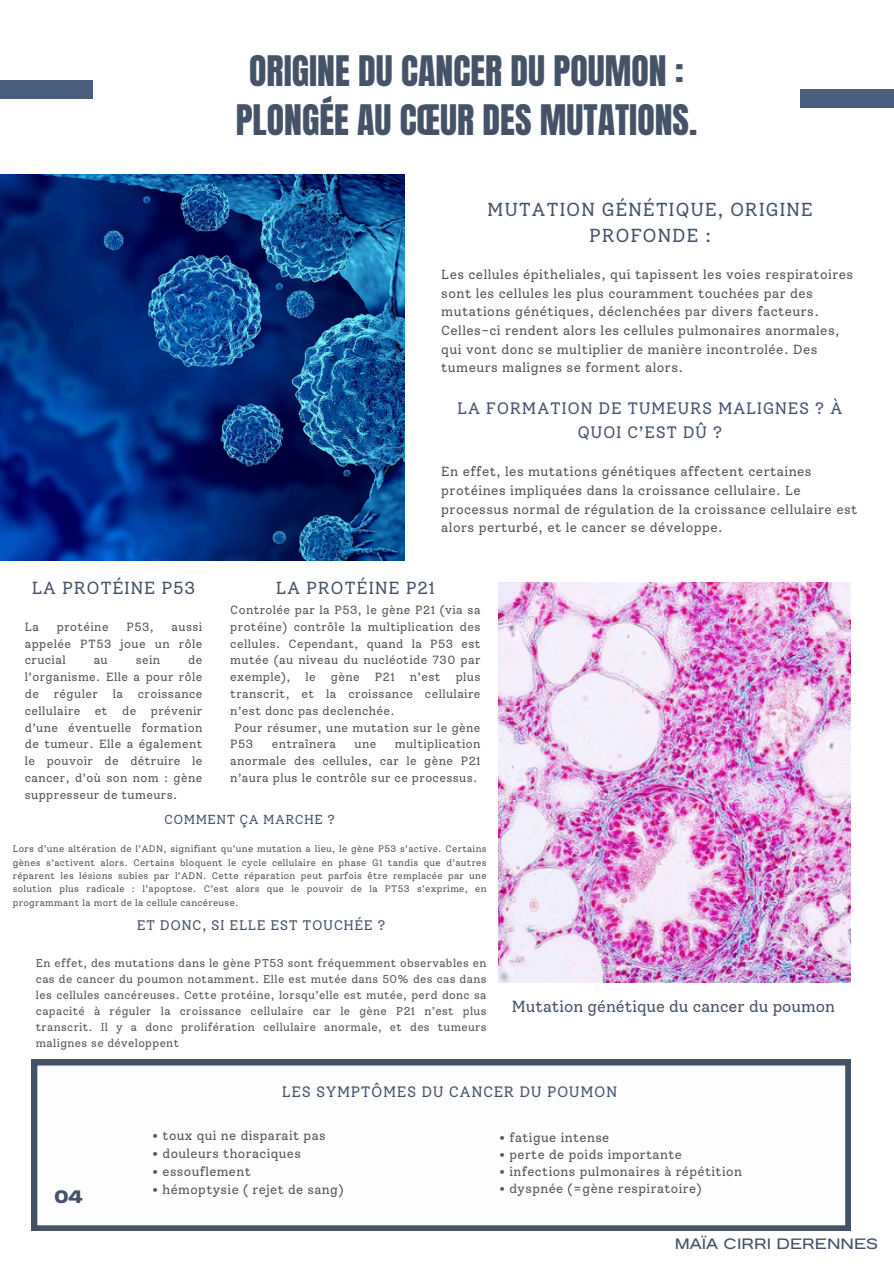
<style>
.page{position:relative;width:894px;height:1264px;background:#fff}
.page>*{position:absolute;margin:0;border:0;box-sizing:border-box;transform-origin:0 0}
.t1{font:35.7px/49.5px "Anton";color:#455369;text-align:center}
.t2{font:18.75px/25.8px "Solway";letter-spacing:.035em;color:#455369;text-align:center}
.t3{font:700 expanded 18px "Prachason Neue";color:#455369}
.t4{font:17.4px "Solway";letter-spacing:.035em;color:#455369}
.t5{font:16.5px/24px "Solway";letter-spacing:.035em;color:#455369;text-align:center}
.t6{font:15.9px "Solway";color:#455369}
.t7{font:15px "Solway";letter-spacing:.035em;color:#455369}
.t8{font:expanded 15px "Prachason Neue";color:#455369}
.t9{font:13.8px "Solway";letter-spacing:.03em;color:#455369}
.t10{font:13.2px/18.6px "Solway";letter-spacing:.035em;color:#545454}
.t11{font:13.05px "Solway";letter-spacing:.035em;color:#455369}
.t12{font:12.75px "Solway";letter-spacing:.035em;color:#545454}
.t13{font:11.85px/16.8px "Solway";letter-spacing:.035em;color:#545454;text-align:justify}
.t14{font:11.25px/16px "Solway";letter-spacing:.035em;color:#545454;text-align:justify}
.t15{font:9.45px/13.4px "Solway";letter-spacing:.035em;color:#545454;text-align:justify}
</style>
<div class="page">
<img style="left:0;top:174px;width:404px;height:387px">
<img style="left:498px;top:583px;width:352px;height:399px">
<svg style="left:32px;top:1059px;width:818px;height:171px"></svg>
<div style="left:800px;top:89px;width:93px;height:19px;background:#4a5f7d"></div>
<div style="left:0;top:80px;width:92px;height:18px;background:#4a5f7d"></div>
<p class="t1" style="left:235px;top:46px;width:463px">ORIGINE DU CANCER DU POUMON :<br>PLONGÉE AU CŒUR DES MUTATIONS.</p>
<h3 class="t2" style="left:487px;top:196px;width:327px">MUTATION GÉNÉTIQUE, ORIGINE<br>PROFONDE :</h3>
<h6 class="t4" style="left:32px;top:577px;width:165px">LA PROTÉINE P53</h6>
<h2 class="t13" style="left:25px;top:618px;width:16px">La</h2>
<h2 class="t13" style="left:57px;top:618px;width:53px">protéine</h2>
<h2 class="t13" style="left:126px;top:618px;width:29px">P53,</h2>
<h2 class="t13" style="left:25px;top:618px;width:179px;text-indent:147px">aussi appelée PT53 joue un rôle crucial</h2>
<h2 class="t13" style="left:25px;top:652px;width:179px;text-indent:163px">de l’organisme. Elle a pour rôle de</h2>
<h2 class="t13" style="left:94px;top:652px;width:16px">au</h2>
<h2 class="t13" style="left:136px;top:652px;width:26px">sein</h2>
<h2 class="t13" style="left:54px;top:685px;width:45px">réguler</h2>
<h2 class="t13" style="left:113px;top:685px;width:12px">la</h2>
<h2 class="t13" style="left:25px;top:685px;width:179px;text-indent:113px">croissance cellulaire et de prévenir d’une éventuelle formation de tumeur. Elle a également le pouvoir de détruire le cancer, d’où son nom : gène suppresseur de tumeurs.</h2>
<p class="t10" style="left:441px;top:265px;width:413px">Les cellules épitheliales, qui tapissent les voies respiratoires sont les cellules les plus couramment touchées par des mutations génétiques, déclenchées par divers facteurs.<br>Celles-ci rendent alors les cellules pulmonaires anormales, qui vont donc se multiplier de manière incontrolée. Des tumeurs malignes se forment alors.</p>
<h2 class="t5" style="left:457px;top:396px;width:386px">LA FORMATION DE TUMEURS MALIGNES ? À<br>QUOI C’EST DÛ ?</h2>
<p class="t10" style="left:441px;top:462px;width:417px">En effet, les mutations génétiques affectent certaines protéines impliquées dans la croissance cellulaire. Le processus normal de régulation de la croissance cellulaire est alors perturbé, et le cancer se développe.</p>
<p class="t4" style="left:276px;top:577px;width:160px">LA PROTÉINE P21</p>
<h6 class="t13" style="left:230px;top:601px;width:251px">Controlée par la P53, le gène P21 (via sa protéine) contrôle la multiplication des cellules. Cependant, quand la P53 est mutée (au niveau du nucléotide 730 par exemple),</h6>
<h6 class="t13" style="left:305px;top:668px;width:12px">le</h6>
<h6 class="t13" style="left:331px;top:668px;width:30px">gène</h6>
<h6 class="t13" style="left:375px;top:668px;width:21px">P21</h6>
<h6 class="t13" style="left:410px;top:668px;width:32px">n’est</h6>
<h6 class="t13" style="left:230px;top:668px;width:251px;text-indent:225px">plus transcrit, et la croissance cellulaire n’est donc pas declenchée.</h6>
<h3 class="t13" style="left:230px;top:719px;width:252px;text-indent:4px">Pour résumer, une mutation sur le gène<br>P53</h3>
<h3 class="t13" style="left:272px;top:736px;width:66px">entraînera</h3>
<h3 class="t13" style="left:354px;top:736px;width:23px">une</h3>
<h3 class="t13" style="left:230px;top:736px;width:251px;text-indent:164px">multiplication anormale des cellules, car le gène P21 n’aura plus le contrôle sur ce processus.</h3>
<p class="t11" style="left:164px;top:811px;width:172px">COMMENT ÇA MARCHE ?</p>
<p class="t15" style="left:13px;top:842px;width:475px">Lors d’une altération de l’ADN, signifiant qu’une mutation a lieu, le gène P53 s’active. Certains gènes s’activent alors. Certains bloquent le cycle cellulaire en phase G1 tandis que d’autres réparent les lésions subies par l’ADN. Cette réparation peut parfois être remplacée par une solution plus radicale : l’apoptose. C’est alors que le pouvoir de la PT53 s’exprime, en programmant la mort de la cellule cancéreuse.</p>
<h5 class="t9" style="left:137px;top:917px;width:250px">ET DONC, SI ELLE EST TOUCHÉE ?</h5>
<p class="t14" style="left:36px;top:955px;width:452px">En effet, des mutations dans le gène PT53 sont fréquemment observables en cas de cancer du poumon notamment. Elle est mutée dans 50% des cas dans les cellules cancéreuses. Cette protéine, lorsqu’elle est mutée, perd donc sa capacité à réguler la croissance cellulaire car le gène P21 n’est plus transcrit. Il y a donc prolifération cellulaire anormale, et des tumeurs malignes se développent</p>
<p class="t6" style="left:511px;top:997px;width:324px">Mutation génétique du cancer du poumon</p>
<h6 class="t3" style="left:54px;top:1188px;width:30px">04</h6>
<h4 class="t7" style="left:282px;top:1082px;width:337px">LES SYMPTÔMES DU CANCER DU POUMON</h4>
<h5 class="t12" style="left:152px;top:1127px;width:175px">• toux qui ne disparait pas</h5>
<h5 class="t12" style="left:152px;top:1145px;width:150px">• douleurs thoraciques</h5>
<h5 class="t12" style="left:152px;top:1163px;width:100px">• essouflement</h5>
<h5 class="t12" style="left:152px;top:1181px;width:193px">• hémoptysie ( rejet de sang)</h5>
<p class="t12" style="left:499px;top:1129px;width:112px">• fatigue intense</p>
<p class="t12" style="left:499px;top:1146px;width:184px">• perte de poids importante</p>
<p class="t12" style="left:499px;top:1163px;width:244px">• infections pulmonaires à répétition</p>
<p class="t12" style="left:499px;top:1180px;width:204px">• dyspnée (=gène respiratoire)</p>
<h3 class="t8" style="left:674px;top:1236px;width:205px">MAÏA CIRRI DERENNES</h3>
</div>
